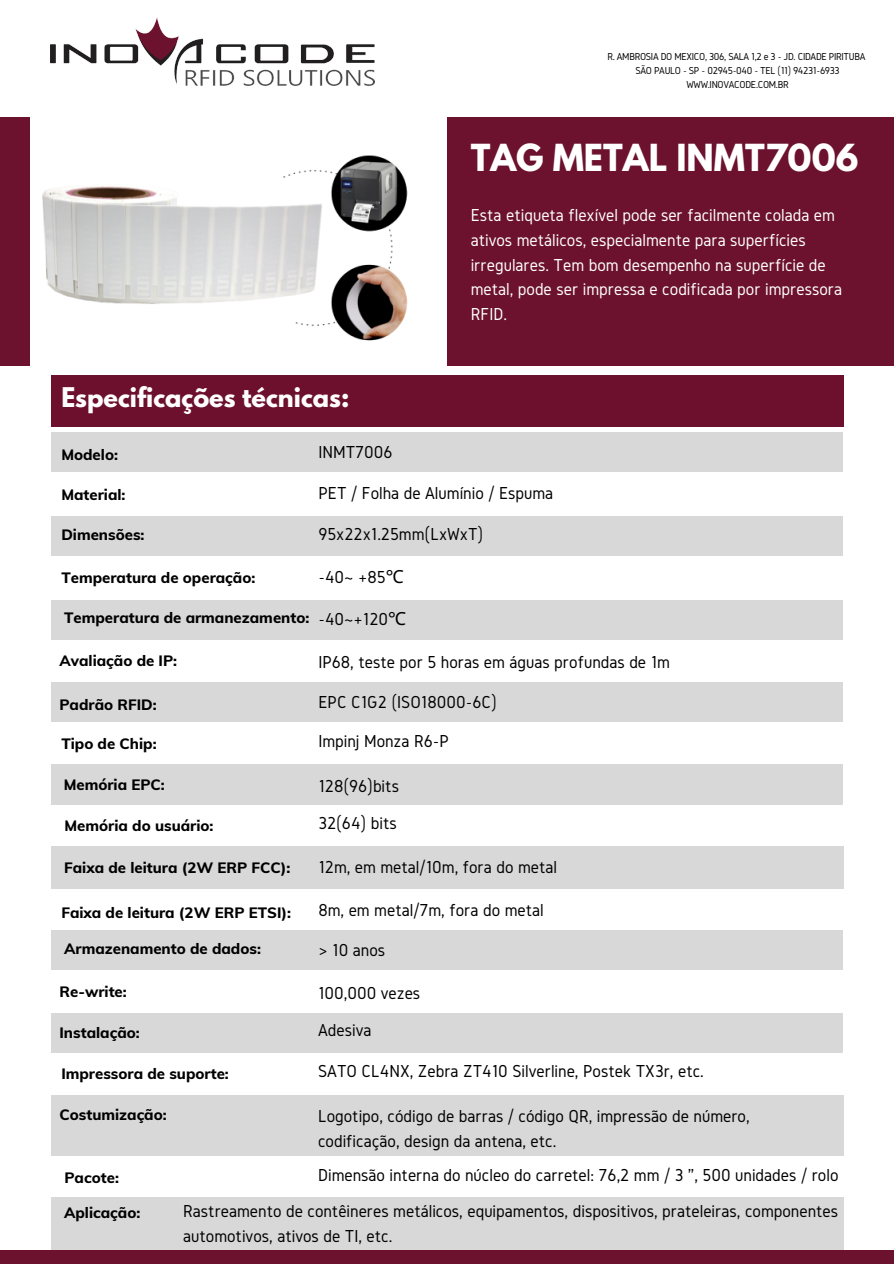
<style>
.page{position:relative;width:894px;height:1264px;background:#fff}
.page>*{position:absolute;margin:0;border:0;box-sizing:border-box;transform-origin:0 0}
.t1{font:700 33px "League Spartan";color:#fff}
.t2{font:700 24px "League Spartan";color:#fff}
.t3{font:18px/24.8px "Gidole";color:#000}
.t4{font:18px/24.8px "Gidole";color:#fff}
.t5{font:800 15px "Muli";color:#000}
.t6{font:10.5px "Gidole";letter-spacing:-.03em;color:#000}
.s1{font-family:"Noto Sans"}
</style>
<div class="page">
<img style="left:51px;top:18px;width:323px;height:67px">
<div style="left:0;top:1249px;width:893px;height:14px;background:#6c112e"></div>
<div style="left:0;top:117px;width:893px;height:249px;background:#6c112e"></div>
<div style="left:51px;top:375px;width:792px;height:52px;background:#6c102e"></div>
<div style="left:51px;top:432px;width:792px;height:40px;background:#d8d8d8"></div>
<div style="left:51px;top:516px;width:792px;height:40px;background:#d8d8d8"></div>
<div style="left:51px;top:600px;width:792px;height:39px;background:#d8d8d8"></div>
<div style="left:51px;top:682px;width:792px;height:40px;background:#d8d8d8"></div>
<div style="left:51px;top:764px;width:792px;height:41px;background:#d8d8d8"></div>
<div style="left:30px;top:113px;width:417px;height:257px;background:#fff"></div>
<div style="left:51px;top:846px;width:791px;height:42px;background:#d8d8d8"></div>
<img style="left:42px;top:155px;width:366px;height:186px">
<div style="left:51px;top:930px;width:792px;height:39px;background:#d8d8d8"></div>
<div style="left:51px;top:1012px;width:792px;height:40px;background:#d8d8d8"></div>
<div style="left:51px;top:1094px;width:792px;height:61px;background:#d8d8d8"></div>
<div style="left:51px;top:1197px;width:791px;height:53px;background:#d8d8d8"></div>
<p class="t6" style="left:607px;top:51px;width:259px">R. AMBROSIA DO MÉXICO, 306, SALA 1,2 e 3 - JD. CIDADE PIRITUBA</p>
<p class="t6" style="left:635px;top:65px;width:206px">SÃO PAULO - SP - 02945-040 - TEL (11) 94231-6933</p>
<p class="t6" style="left:686px;top:79px;width:104px">WWW.INOVACODE.COM.BR</p>
<p class="t2" style="left:61px;top:385px;width:289px">Especificações técnicas:</p>
<p class="t5" style="left:61px;top:445px;width:58px">Modelo:</p>
<p class="t3" style="left:318px;top:440px;width:76px">INMT7006</p>
<p class="t1" style="left:470px;top:141px;width:389px">TAG METAL INMT7006</p>
<p class="t4" style="left:470px;top:202px;width:373px">Esta etiqueta flexível pode ser facilmente colada em ativos metálicos, especialmente para superfícies irregulares. Tem bom desempenho na superfície de metal, pode ser impressa e codificada por impressora RFID.</p>
<p class="t5" style="left:61px;top:485px;width:66px">Material:</p>
<p class="t3" style="left:318px;top:480px;width:236px">PET / Folha de Alumínio / Espuma</p>
<p class="t5" style="left:61px;top:524px;width:85px">Dimensões:</p>
<p class="t5" style="left:61px;top:568px;width:195px">Temperatura de operação:</p>
<p class="t5" style="left:64px;top:608px;width:247px">Temperatura de armanezamento:</p>
<p class="t3" style="left:318px;top:521px;width:166px">95x22x1.25mm(LxWxT)</p>
<p class="t3" style="left:318px;top:564px;width:87px">-40~ +85<span class="s1">℃</span></p>
<p class="t3" style="left:318px;top:606px;width:89px">-40~+120<span class="s1">℃</span></p>
<p class="t5" style="left:59px;top:651px;width:119px">Avaliação de IP:</p>
<p class="t5" style="left:59px;top:694px;width:99px">Padrão RFID:</p>
<p class="t3" style="left:318px;top:689px;width:180px">EPC C1G2 (ISO18000-6C)</p>
<p class="t5" style="left:61px;top:733px;width:97px">Tipo de Chip:</p>
<p class="t3" style="left:318px;top:649px;width:353px">IP68, teste por 5 horas em águas profundas de 1m</p>
<p class="t3" style="left:318px;top:728px;width:132px">Impinj Monza R6-P</p>
<p class="t5" style="left:64px;top:774px;width:103px">Memória EPC:</p>
<p class="t5" style="left:64px;top:816px;width:150px">Memória do usuário:</p>
<p class="t3" style="left:318px;top:773px;width:82px">128(96)bits</p>
<p class="t3" style="left:318px;top:810px;width:80px">32(64) bits</p>
<p class="t5" style="left:64px;top:858px;width:228px">Faixa de leitura (2W ERP FCC):</p>
<p class="t3" style="left:318px;top:854px;width:240px">12m, em metal/10m, fora do metal</p>
<p class="t5" style="left:61px;top:902px;width:231px">Faixa de leitura (2W ERP ETSI):</p>
<p class="t3" style="left:318px;top:897px;width:227px">8m, em metal/7m, fora do metal</p>
<p class="t5" style="left:64px;top:938px;width:198px">Armazenamento de dados:</p>
<p class="t3" style="left:318px;top:937px;width:68px">&gt; 10 anos</p>
<p class="t5" style="left:59px;top:981px;width:69px">Re-write:</p>
<p class="t5" style="left:59px;top:1023px;width:82px">Instalação:</p>
<p class="t3" style="left:318px;top:1017px;width:55px">Adesiva</p>
<p class="t5" style="left:61px;top:1064px;width:169px">Impressora de suporte:</p>
<p class="t3" style="left:318px;top:980px;width:104px">100,000 vezes</p>
<p class="t3" style="left:318px;top:1058px;width:387px">SATO CL4NX, Zebra ZT410 Silverline, Postek TX3r, etc.</p>
<p class="t3" style="left:318px;top:1103px;width:433px">Logotipo, código de barras / código QR, impressão de número, codificação, design da antena, etc.</p>
<p class="t3" style="left:318px;top:1162px;width:522px">Dimensão interna do núcleo do carretel: 76,2 mm / 3 ”, 500 unidades / rolo</p>
<p class="t5" style="left:59px;top:1105px;width:109px">Costumização:</p>
<p class="t5" style="left:64px;top:1167px;width:56px">Pacote:</p>
<p class="t5" style="left:64px;top:1203px;width:78px">Aplicação:</p>
<p class="t3" style="left:183px;top:1198px;width:656px">Rastreamento de contêineres metálicos, equipamentos, dispositivos, prateleiras, componentes automotivos, ativos de TI, etc.</p>
</div>
